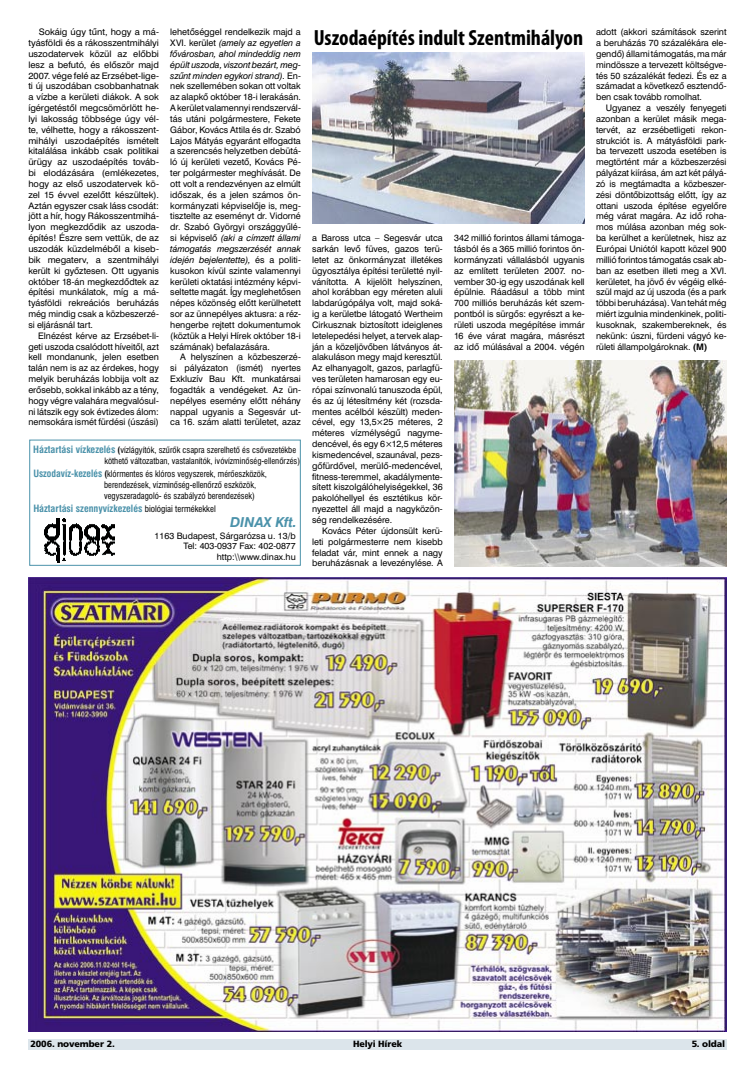
<style>
.page{position:relative;width:755px;height:1078px;background:#fff}
.page>*{position:absolute;margin:0;border:0;box-sizing:border-box;transform-origin:0 0}
._18pk{font:700 condensed 22px "Myriad Pro";color:#000}
.t1{font:italic 700 13.7px "H Swiss 721";color:#4b92aa}
.t2{font:700 9.8px "H Swiss 721 Condensed";color:#4b92aa}
.Body_Text{font:9px/10.8px "Swiss 721 PFL";letter-spacing:-.005em;color:#000;text-align:justify}
.Body_Text-2{font:9px/10.8px "Swiss 721 PFL";letter-spacing:-.005em;color:#000;text-align:justify;scale:1.04 1}
.Body_Text-3{font:9px "Frutiger Blk PFL";color:#000}
.t3{font:8.8px/10.7px "H Swiss 721 Condensed";color:#000}
.t4{font:8.8px/10.6px "H Swiss 721";color:#000;text-align:right}
.t5{font:8.5px/10.5px "H Swiss 721 Condensed";color:#000}
.s1{font-style:italic}
.s2{font-weight:700;font-size:9.8px;color:#4b92aa}
.s3{font-weight:700}
.s4{font-weight:400;font-size:8.8px;color:#000}
</style>
<div class="page">
<div style="left:29px;top:1038px;width:697px;height:11px;background:#dce5eb"></div>
<img style="left:28px;top:577px;width:698px;height:454px">
<img style="left:312px;top:53px;width:272px;height:170px">
<img style="left:454px;top:360px;width:272px;height:206px">
<img style="left:44px;top:518px;width:71px;height:44px">
<p class="Body_Text-2" style="left:28px;top:27px;width:127px;text-indent:10px">Sokáig úgy tűnt, hogy a má&shy;tyásföldi és a rákosszentmihályi uszodatervek közül az előbbi lesz a befutó, és először majd 2007. vége felé az Erzsébet-lige&shy;ti új uszodában csobbanhatnak a vízbe a kerületi diákok. A sok ígérgetéstől megcsömörlött he&shy;lyi lakosság többsége úgy vél&shy;te, vélhette, hogy a rákosszent&shy;mihályi uszodaépítés ismételt kitalálása inkább csak politikai ürügy az uszodaépítés továb&shy;bi elodázására (emlékezetes, hogy az első uszodatervek kö&shy;zel 15 évvel ezelőtt készültek).<br>Aztán egyszer csak láss csodát: jött a hír, hogy Rákosszentmihá&shy;lyon megkezdődik az uszoda&shy;építés! Észre sem vettük, de az uszodák küzdelméből a kiseb&shy;bik megaterv, a szentmihályi került ki győztesen. Ott ugyanis október 18-án megkezdődtek az építési munkálatok, míg a má&shy;tyásföldi rekreációs beruházás még mindig csak a közbeszerzé&shy;si eljárásnál tart.</p>
<p class="Body_Text" style="left:28px;top:330px;width:132px;text-indent:10px">Elnézést kérve az Erzsébet-li&shy;geti uszoda csalódott híveitől, azt kell mondanunk, jelen esetben talán nem is az az érdekes, hogy melyik beruházás lobbija volt az erősebb, sokkal inkább az a tény, hogy végre valahára megvalósul&shy;ni látszik egy sok évtizedes álom: nemsokára ismét fürdési (úszási)</p>
<p class="Body_Text" style="left:170px;top:27px;width:132px">lehetőséggel rendelkezik majd a XVI. kerület <span class="s1">(amely az egyetlen a fővárosban, ahol mindeddig nem épült uszoda, viszont bezárt, meg&shy;szűnt minden egykori strand).</span> En&shy;nek szellemében sokan ott voltak az alapkő október 18-i lerakásán.<br>A kerület valamennyi rendszervál&shy;tás utáni polgármestere, Fekete Gábor, Kovács Attila és dr. Szabó Lajos Mátyás egyaránt elfogadta a szerencsés helyzetben debütá&shy;ló új kerületi vezető, Kovács Pé&shy;ter polgármester meghívását. De ott volt a rendezvényen az elmúlt időszak, és a jelen számos ön&shy;kormányzati képviselője is, meg&shy;tisztelte az eseményt dr. Vidorné dr. Szabó Györgyi országgyűlé&shy;si képviselő <span class="s1">(aki a címzett állami támogatás megszerzését annak idején bejelentette),</span> és a politi&shy;kusokon kívül szinte valamennyi kerületi oktatási intézmény képvi&shy;seltette magát. Így meglehetősen népes közönség előtt kerülhetett sor az ünnepélyes aktusra: a réz&shy;hengerbe rejtett dokumentumok (köztük a Helyi Hírek október 18-i számának) befalazására.</p>
<p class="Body_Text" style="left:170px;top:351px;width:132px;text-indent:10px">A helyszínen a közbeszerzé&shy;si pályázaton (ismét) nyertes Exkluzív Bau Kft. munkatársai fogadták a vendégeket. Az ün&shy;nepélyes esemény előtt néhány nappal ugyanis a Segesvár ut&shy;ca 16. szám alatti területet, azaz</p>
<p class="t5" style="left:104px;top:446px;width:197px;text-indent:-71px"><span class="s2">Háztartási vízkezelés</span> <span class="s3">(</span>vízlágyítók, szûrõk csapra szerelhetõ és csõvezetékbe köthetõ változatban, vastalanítók, ivóvízminõség-ellenõrzés)</p>
<p class="t3" style="left:104px;top:469px;width:164px;text-indent:-71px"><span class="s2">Uszodavíz-kezelés</span> <span class="s3">(</span>klórmentes és klóros vegyszerek, mérõeszközök, berendezések, vízminõség-ellenõrzõ eszközök, vegyszeradagoló- és szabályzó berendezések)</p>
<p class="t2" style="left:33px;top:504px;width:184px">Háztartási szennyvízkezelés <span class="s4">biológiai termékekkel</span></p>
<p class="t1" style="left:230px;top:513px;width:68px">DINAX Kft.</p>
<p class="t4" style="left:154px;top:530px;width:143px">1163 Budapest, Sárgarózsa u. 13/b<br>Tel: 403-0937 Fax: 402-0877 http:\\www.dinax.hu</p>
<p class="_18pk" style="left:313px;top:25px;width:271px">Uszodaépítés indult Szentmihályon</p>
<p class="Body_Text" style="left:312px;top:232px;width:132px">a Baross utca – Segesvár utca sarkán levő füves, gazos terü&shy;letet az önkormányzat illetékes ügyosztálya építési területté nyil&shy;vánította. A kijelölt helyszínen, ahol korábban egy méreten aluli labdarúgópálya volt, majd soká&shy;ig a kerületbe látogató Wertheim Cirkusznak biztosított ideiglenes letelepedési helyet, a tervek alap&shy;ján a közeljövőben látványos át&shy;alakuláson megy majd keresztül.<br>Az elhanyagolt, gazos, parlagfü&shy;ves területen hamarosan egy eu&shy;rópai színvonalú tanuszoda épül, és az új létesítmény két (rozsda&shy;mentes acélból készült) meden&shy;cével, egy 13,5×25 méteres, 2 méteres vízmélységű nagyme&shy;dencével, és egy 6×12,5 méteres kismedencével, szaunával, pezs&shy;gőfürdővel, merülő-medencével, fitness-teremmel, akadálymente&shy;sített kiszolgálóhelyiségekkel, 36 pakolóhellyel és esztétikus kör&shy;nyezettel áll majd a nagyközön&shy;ség rendelkezésére.</p>
<p class="Body_Text" style="left:312px;top:525px;width:132px;text-indent:10px">Kovács Péter újdonsült kerü&shy;leti polgármesterre nem kisebb feladat vár, mint ennek a nagy beruházásnak a levezénylése. A</p>
<p class="Body_Text" style="left:454px;top:232px;width:132px">342 millió forintos állami támoga&shy;tásból és a 365 millió forintos ön&shy;kormányzati vállalásból ugyanis az említett területen 2007. no&shy;vember 30-ig egy uszodának kell épülnie. Ráadásul a több mint 700 milliós beruházás két szem&shy;pontból is sürgős: egyrészt a ke&shy;rületi uszoda megépítése immár 16 éve várat magára, másrészt az idő múlásával a 2004. végén</p>
<p class="Body_Text" style="left:595px;top:27px;width:132px">adott (akkori számítások szerint a beruházás 70 százalékára ele&shy;gendő) állami támogatás, ma már mindössze a tervezett költségve&shy;tés 50 százalékát fedezi. És ez a számadat a következő esztendő&shy;ben csak tovább romolhat.</p>
<p class="Body_Text" style="left:595px;top:102px;width:132px;text-indent:10px">Ugyanez a veszély fenyegeti azonban a kerület másik mega&shy;tervét, az erzsébetligeti rekon&shy;strukciót is. A mátyásföldi park&shy;ba tervezett uszoda esetében is megtörtént már a közbeszerzési pályázat kiírása, ám azt két pályá&shy;zó is megtámadta a közbeszer&shy;zési döntőbizottság előtt, így az ottani uszoda építése egyelőre még várat magára. Az idő roha&shy;mos múlása azonban még sok&shy;ba kerülhet a kerületnek, hisz az Európai Uniótól kapott közel 900 millió forintos támogatás csak ab&shy;ban az esetben illeti meg a XVI. kerületet, ha jövő év végéig elké&shy;szül majd az új uszoda (és a park többi beruházása). Van tehát még miért izgulnia mindenkinek, politi&shy;kusoknak, szakembereknek, és nekünk: úszni, fürdeni vágyó ke&shy;rületi állampolgároknak. <span class="s3">(M)</span></p>
<p class="Body_Text-3" style="left:31px;top:1038px;width:85px">2006. november 2.</p>
<p class="Body_Text-3" style="left:353px;top:1038px;width:51px">Helyi Hírek</p>
<p class="Body_Text-3" style="left:691px;top:1038px;width:35px">5. oldal</p>
</div>
